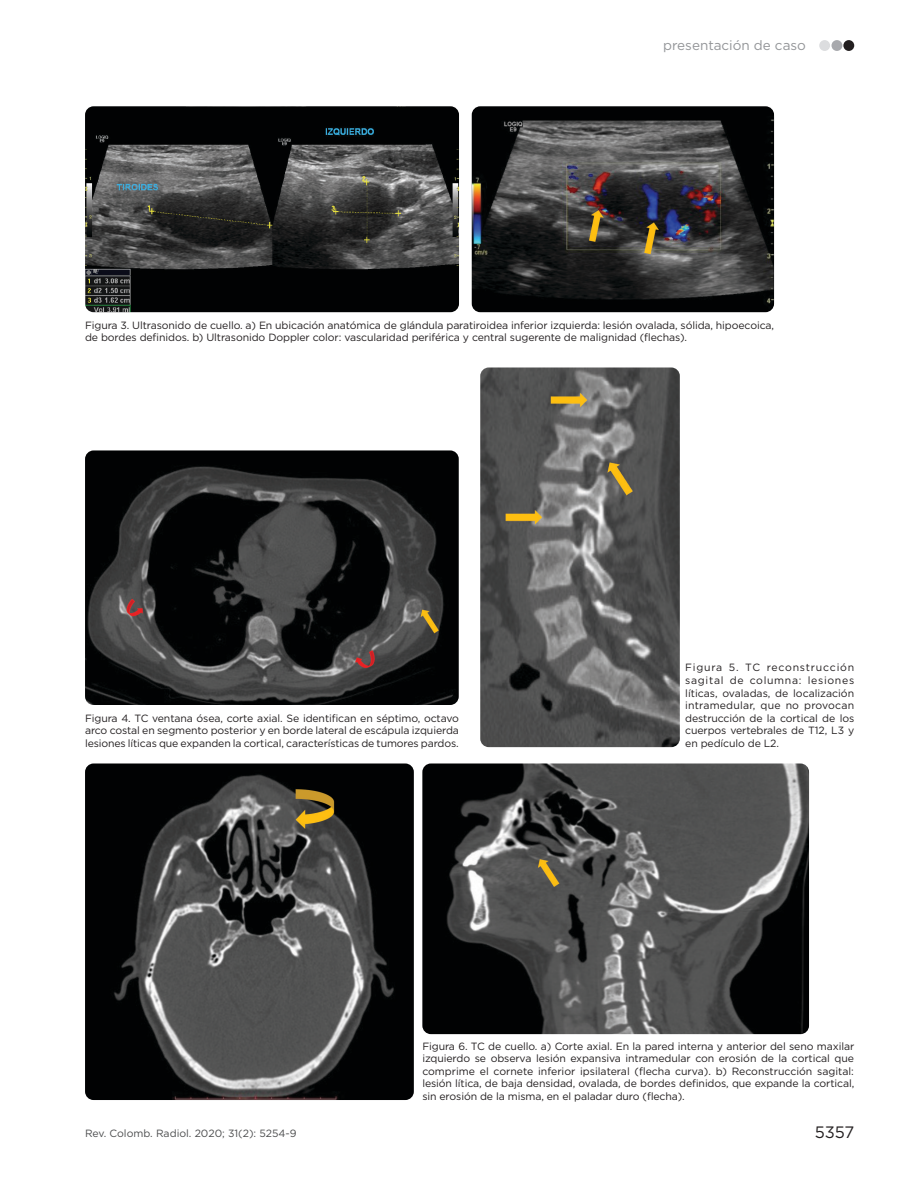
<style>
.page{position:relative;width:918px;height:1188px;background:#fff}
.page>*{position:absolute;margin:0;border:0;box-sizing:border-box;transform-origin:0 0}
.t1{font:16.5px "Gotham";color:#231f20}
.t2{font:13.5px "Gotham";color:#939598}
.pie_de_foto_nuevo{font:10.5px/12.6px "Gotham";letter-spacing:-.01em;color:#231f20;text-align:justify}
.t3{font:10.5px "Gotham";color:#4b4c4d}
</style>
<div class="page">
<div style="left:843px;top:40px;width:11px;height:11px;background:#231f20;border-radius:50%"></div>
<div style="left:832px;top:40px;width:10px;height:11px;background:#a8a9ad;border-radius:50%"></div>
<div style="left:819px;top:40px;width:11px;height:11px;background:#dcdddf;border-radius:50%"></div>
<img style="left:85px;top:106px;width:374px;height:206px">
<img style="left:472px;top:106px;width:302px;height:206px">
<img style="left:85px;top:450px;width:374px;height:255px">
<img style="left:480px;top:368px;width:200px;height:379px">
<img style="left:85px;top:764px;width:329px;height:336px">
<img style="left:422px;top:764px;width:387px;height:270px">
<p class="t2" style="left:663px;top:36px;width:144px">presentación de caso</p>
<p class="pie_de_foto_nuevo" style="left:85px;top:319px;width:691px">Figura 3. Ultrasonido de cuello. a) En ubicación anatómica de glándula paratiroidea inferior izquierda: lesión ovalada, sólida, hipoecoica, de bordes definidos. b) Ultrasonido Doppler color: vascularidad periférica y central sugerente de malignidad (flechas).</p>
<p class="pie_de_foto_nuevo" style="left:85px;top:712px;width:376px">Figura 4. TC ventana ósea, corte axial. Se identifican en séptimo, octavo arco costal en segmento posterior y en borde lateral de escápula izquierda lesiones líticas que expanden la cortical, características de tumores pardos.</p>
<p class="pie_de_foto_nuevo" style="left:685px;top:661px;width:171px">Figura 5. TC reconstrucción sagital de columna: lesiones líticas, ovaladas, de localización intramedular, que no provocan destrucción de la cortical de los cuerpos vertebrales de T12, L3 y en pedículo de L2.</p>
<p class="t3" style="left:85px;top:1126px;width:213px">Rev. Colomb. Radiol. 2020; 31(2): 5254-9</p>
<p class="pie_de_foto_nuevo" style="left:422px;top:1039px;width:433px">Figura 6. TC de cuello. a) Corte axial. En la pared interna y anterior del seno maxilar izquierdo se observa lesión expansiva intramedular con erosión de la cortical que comprime el cornete inferior ipsilateral (flecha curva). b) Reconstrucción sagital: lesión lítica, de baja densidad, ovalada, de bordes definidos, que expande la cortical, sin erosión de la misma, en el paladar duro (flecha).</p>
<h1 class="t1" style="left:815px;top:1122px;width:41px">5357</h1>
</div>
